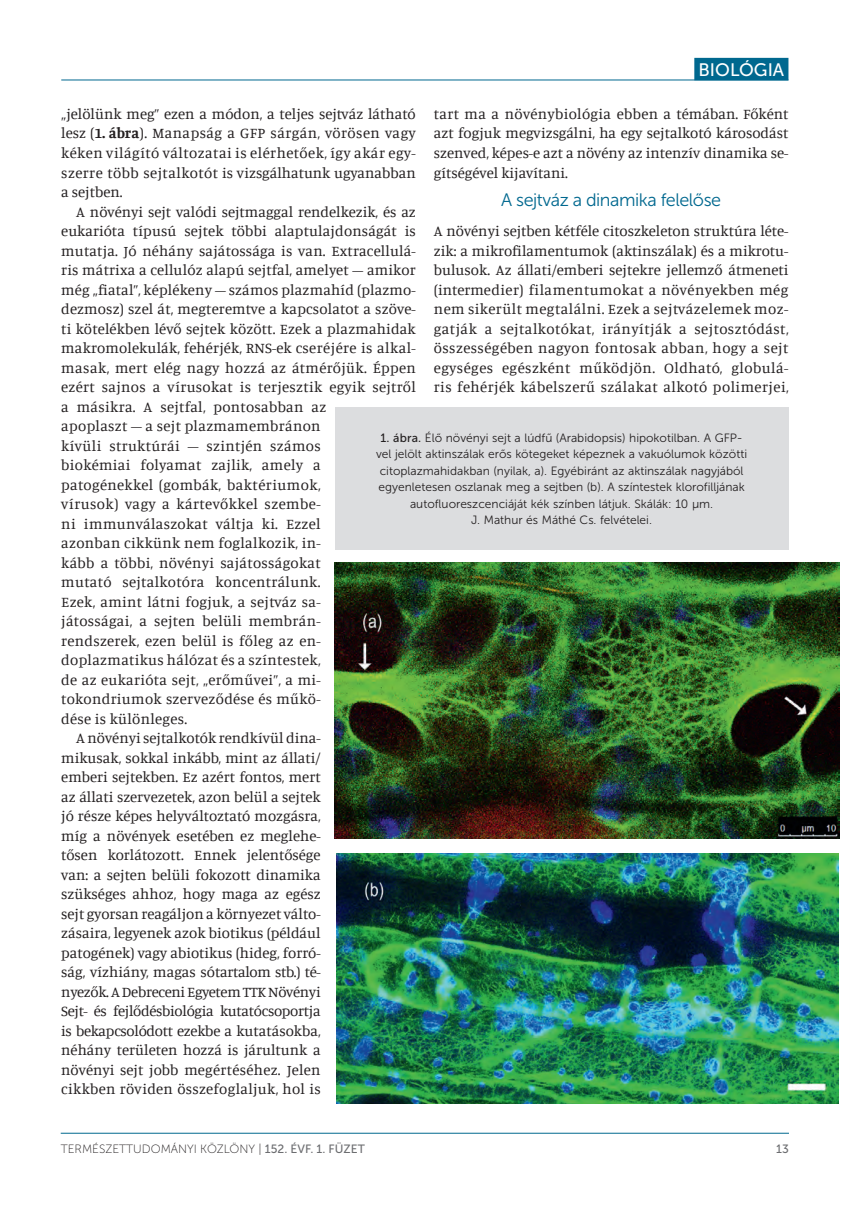
<style>
.page{position:relative;width:854px;height:1207px;background:#fff}
.page>*{position:absolute;margin:0;border:0;box-sizing:border-box;transform-origin:0 0}
.t1{font:18px "Museo Sans 300";letter-spacing:-.025em;color:#00688f}
.Rovat{font:18px "Museo Sans 500";color:#fff}
.t2{font:15px/19.5px "Manuale";letter-spacing:.02em;color:#231f20;text-align:justify}
.Képaláírás{font:12px/16.5px "Museo Sans 300";color:#231f20;text-align:center}
.t3{font:12px "Museo Sans 100";color:#231f20}
.t4{font:12px "Museo Sans 500";color:#6c6d70}
.s1{font-family:"Museo Sans 500"}
.s2{font-weight:700}
.s3{font-family:"Museo Sans 500";color:#6c6d70}
</style>
<div class="page">
<hr style="left:61px;top:1133px;width:728px;height:1px;background:#00688f">
<hr style="left:61px;top:80px;width:727px;height:1px;background:#00688f">
<div style="left:335px;top:407px;width:453px;height:142px;background:#dcdddf"></div>
<div style="left:694px;top:58px;width:94px;height:22px;background:#00688f"></div>
<img style="left:335px;top:563px;width:504px;height:275px">
<img style="left:337px;top:853px;width:501px;height:250px">
<img style="left:343px;top:601px;width:41px;height:34px">
<p class="Rovat" style="left:698px;top:60px;width:87px">BIOLÓGIA</p>
<p class="t2" style="left:434px;top:104px;width:356px">tart ma a növénybiológia ebben a témában. Főként azt fogjuk megvizsgálni, ha egy sejtalkotó károsodást szenved, képes-e azt a növény az intenzív dinamika se&shy;gítségével kijavítani.</p>
<p class="t1" style="left:501px;top:190px;width:222px">A sejtváz a dinamika felelőse</p>
<p class="t2" style="left:434px;top:221px;width:356px">A növényi sejtben kétféle citoszkeleton struktúra léte&shy;zik: a mikrofilamentumok (aktinszálak) és a mikrotu&shy;bulusok. Az állati/emberi sejtekre jellemző átmeneti (intermedier) filamentumokat a növényekben még nem sikerült megtalálni. Ezek a sejtvázelemek moz&shy;gatják a sejtalkotókat, irányítják a sejtosztódást, összességében nagyon fontosak abban, hogy a sejt egységes egészként működjön. Oldható, globulá&shy;ris fehérjék kábelszerű szálakat alkotó polimerjei,</p>
<p class="Képaláírás" style="left:376px;top:429px;width:372px"><span class="s1">1. ábra.</span> Élő növényi sejt a lúdfű (Arabidopsis) hipokotilban. A GFP&shy;vel jelölt aktinszálak erős kötegeket képeznek a vakuólumok közötti citoplazmahidakban (nyilak, a). Egyébiránt az aktinszálak nagyjából egyenletesen oszlanak meg a sejtben (b). A színtestek klorofilljának autofluoreszcenciáját kék színben látjuk. Skálák: 10 µm.</p>
<p class="Képaláírás" style="left:471px;top:512px;width:182px">J. Mathur és Máthé Cs. felvételei.</p>
<p class="t2" style="left:61px;top:104px;width:356px">„jelölünk meg” ezen a módon, a teljes sejtváz látható lesz (<span class="s2">1. ábra</span>). Manapság a GFP sárgán, vörösen vagy kéken világító változatai is elérhetőek, így akár egy&shy;szerre több sejtalkotót is vizsgálhatunk ugyanabban a sejtben.</p>
<p class="t2" style="left:61px;top:201px;width:356px;text-align:left;text-indent:15px">A növényi sejt valódi sejtmaggal rendelkezik, és az eukarióta típusú sejtek többi alaptulajdonságát is mutatja. Jó néhány sajátossága is van. Extracellulá&shy;ris mátrixa a cellulóz alapú sejtfal, amelyet – amikor még „fiatal”, képlékeny – számos plazmahíd (plazmo&shy;dezmosz) szel át, megteremtve a kapcsolatot a szöve&shy;ti kötelékben lévő sejtek között. Ezek a plazmahidak makromolekulák, fehérjék, RNS-ek cseréjére is alkal&shy;masak, mert elég nagy hozzá az átmérőjük. Éppen ezért sajnos a vírusokat is terjesztik egyik sejtről a másikra. A sejtfal, pontosabban az<br>apoplaszt – a sejt plazmamembránon<br>kívüli struktúrái – szintjén számos<br>biokémiai folyamat zajlik, amely a patogénekkel (gombák, baktériumok,<br>vírusok) vagy a kártevőkkel szembe-<br>ni immunválaszokat váltja ki. Ezzel<br>azonban cikkünk nem foglalkozik, in-<br>kább a többi, növényi sajátosságokat<br>mutató sejtalkotóra koncentrálunk.<br>Ezek, amint látni fogjuk, a sejtváz sa-<br>játosságai, a sejten belüli membrán-<br>rendszerek, ezen belül is főleg az en&shy;doplazmatikus hálózat és a színtestek,<br>de az eukarióta sejt, „erőművei”, a mi&shy;tokondriumok szerveződése és műkö-<br>dése is különleges.</p>
<p class="t2" style="left:61px;top:728px;width:261px;text-indent:15px">A növényi sejtalkotók rendkívül dina&shy;mikusak, sokkal inkább, mint az állati/ emberi sejtekben. Ez azért fontos, mert az állati szervezetek, azon belül a sejtek jó része képes helyváltoztató mozgásra, míg a növények esetében ez meglehe&shy;tősen korlátozott. Ennek jelentősége van: a sejten belüli fokozott dinamika szükséges ahhoz, hogy maga az egész sejt gyorsan reagáljon a környezet válto&shy;zásaira, legyenek azok biotikus (például patogének) vagy abiotikus (hideg, forró&shy;ság, vízhiány, magas sótartalom stb.) té&shy;nyezők. A Debreceni Egyetem TTK Növényi Sejt- és fejlődésbiológia kutatócsoportja is bekapcsolódott ezekbe a kutatásokba, néhány területen hozzá is járultunk a növényi sejt jobb megértéséhez. Jelen cikkben röviden összefoglaljuk, hol is</p>
<p class="t3" style="left:61px;top:1142px;width:306px">TERMÉSZETTUDOMÁNYI KÖZLÖNY | <span class="s3">152. ÉVF. 1. FÜZET</span></p>
<p class="t4" style="left:776px;top:1142px;width:14px">13</p>
</div>
